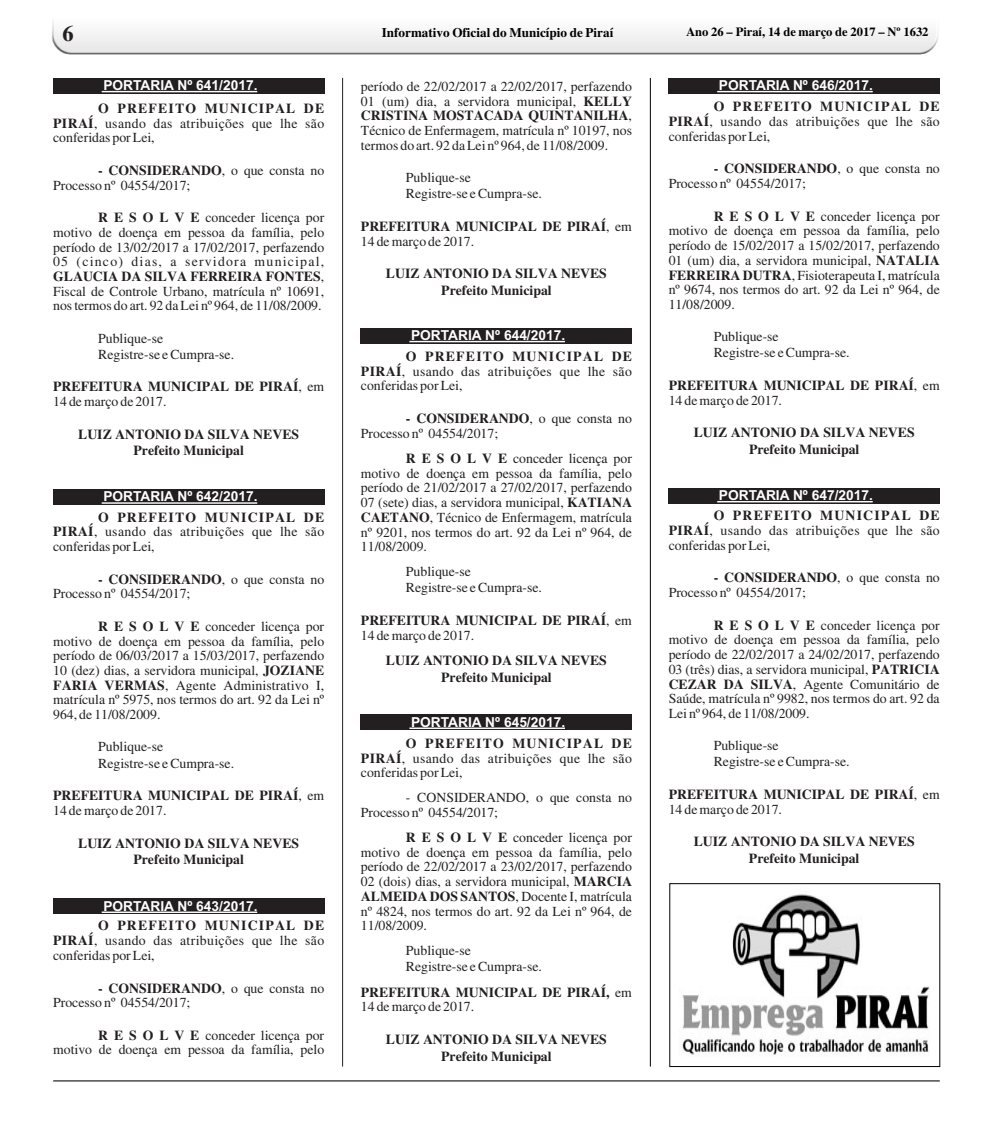
<style>
.page{position:relative;width:993px;height:1127px;background:#fff}
.page>*{position:absolute;margin:0;border:0;box-sizing:border-box;transform-origin:0 0}
.t1{font:700 22.5px "Times New Roman";color:#231f20}
.t2{font:13.75px/14.6px "Times New Roman";color:#231f20;text-align:justify}
.t3{font:700 13.75px/14.6px "Times New Roman";color:#231f20}
.t4{font:700 13.75px "Arial";color:#fff}
.t5{font:700 13.12px "Times New Roman";color:#000}
.t6{font:700 12.5px "Times New Roman";color:#000}
.s1{font-weight:700}
.s2{font-weight:400}
</style>
<div class="page">
<img style="left:52px;top:22px;width:886px;height:33px">
<hr style="left:53px;top:1080px;width:886px;height:1px;background:#000">
<hr style="left:342px;top:78px;width:1px;height:988px;background:#231f20">
<hr style="left:649px;top:78px;width:1px;height:988px;background:#000">
<div style="left:53px;top:78px;width:271px;height:16px;background:#231f20"></div>
<hr style="left:102px;top:91px;width:155px;height:1px;background:#fff">
<img style="left:682px;top:894px;width:248px;height:161px">
<div style="left:53px;top:489px;width:271px;height:16px;background:#231f20"></div>
<hr style="left:102px;top:502px;width:155px;height:2px;background:#fff">
<div style="left:53px;top:898px;width:271px;height:16px;background:#231f20"></div>
<hr style="left:102px;top:911px;width:155px;height:2px;background:#fff">
<div style="left:361px;top:714px;width:270px;height:16px;background:#231f20"></div>
<hr style="left:409px;top:727px;width:155px;height:2px;background:#fff">
<div style="left:361px;top:328px;width:270px;height:15px;background:#231f20"></div>
<hr style="left:409px;top:341px;width:155px;height:1px;background:#fff">
<div style="left:668px;top:78px;width:271px;height:16px;background:#231f20"></div>
<hr style="left:717px;top:91px;width:155px;height:1px;background:#fff">
<div style="left:668px;top:488px;width:271px;height:16px;background:#231f20"></div>
<hr style="left:717px;top:501px;width:155px;height:1px;background:#fff">
<h1 class="t1" style="left:62px;top:26px;width:13px">6</h1>
<p class="t5" style="left:382px;top:28px;width:233px">Informativo Oficial do Município de Piraí</p>
<p class="t6" style="left:686px;top:28px;width:244px">Ano 26 – Piraí, 14 de março de 2017 – Nº 1632</p>
<p class="t4" style="left:103px;top:80px;width:156px">PORTARIA Nº 641/2017.</p>
<p class="t2" style="left:53px;top:102px;width:272px;text-indent:45px"><span class="s1">O PREFEITO MUNICIPAL DE PIRAÍ</span>, usando das atribuições que lhe são conferidas por Lei,</p>
<p class="t2" style="left:53px;top:165px;width:272px;text-indent:45px"><span class="s1">- CONSIDERANDO</span>, o que consta no<br>Processo nº 04554/2017;</p>
<p class="t2" style="left:53px;top:212px;width:272px;text-indent:45px"><span class="s1">R E S O L V E</span> conceder licença por motivo de doença em pessoa da família, pelo período de 13/02/2017 a 17/02/2017, perfazendo 05 (cinco) dias, a servidora municipal, <span class="s1">GLAUCIA DA SILVA FERREIRA FONTES</span>, Fiscal de Controle Urbano, matrícula nº 10691, nos termos do art. 92 da Lei nº 964, de 11/08/2009.</p>
<p class="t2" style="left:98px;top:331px;width:137px;line-height:16.1px">Publique-se<br>Registre-se e Cumpra-se.</p>
<p class="t3" style="left:53px;top:381px;width:272px">PREFEITURA MUNICIPAL DE PIRAÍ<span class="s2">, em<br>14 de março de 2017.</span></p>
<p class="t3" style="left:78px;top:427px;width:222px;line-height:16.5px;text-align:center">LUIZ ANTONIO DA SILVA NEVES<br>Prefeito Municipal</p>
<p class="t4" style="left:718px;top:80px;width:156px">PORTARIA Nº 646/2017.</p>
<p class="t2" style="left:361px;top:80px;width:272px">período de 22/02/2017 a 22/02/2017, perfazendo 01 (um) dia, a servidora municipal, <span class="s1">KELLY CRISTINA MOSTACADA QUINTANILHA</span>, Técnico de Enfermagem, matrícula nº 10197, nos termos do art. 92 da Lei nº 964, de 11/08/2009.</p>
<p class="t2" style="left:406px;top:171px;width:137px;line-height:16.1px">Publique-se<br>Registre-se e Cumpra-se.</p>
<p class="t3" style="left:361px;top:220px;width:272px">PREFEITURA MUNICIPAL DE PIRAÍ<span class="s2">, em<br>14 de março de 2017.</span></p>
<p class="t3" style="left:386px;top:267px;width:222px;line-height:16.5px;text-align:center">LUIZ ANTONIO DA SILVA NEVES<br>Prefeito Municipal</p>
<p class="t2" style="left:668px;top:101px;width:272px;text-indent:45px"><span class="s1">O PREFEITO MUNICIPAL DE PIRAÍ</span>, usando das atribuições que lhe são conferidas por Lei,</p>
<p class="t2" style="left:668px;top:163px;width:272px;text-indent:45px"><span class="s1">- CONSIDERANDO</span>, o que consta no<br>Processo nº 04554/2017;</p>
<p class="t2" style="left:668px;top:210px;width:272px;text-indent:45px"><span class="s1">R E S O L V E</span> conceder licença por motivo de doença em pessoa da família, pelo período de 15/02/2017 a 15/02/2017, perfazendo 01 (um) dia, a servidora municipal, <span class="s1">NATALIA FERREIRA DUTRA</span>, Fisioterapeuta I, matrícula nº 9674, nos termos do art. 92 da Lei nº 964, de 11/08/2009.</p>
<p class="t2" style="left:713px;top:330px;width:137px;line-height:16.1px">Publique-se<br>Registre-se e Cumpra-se.</p>
<p class="t3" style="left:668px;top:380px;width:272px">PREFEITURA MUNICIPAL DE PIRAÍ<span class="s2">, em<br>14 de março de 2017.</span></p>
<p class="t3" style="left:693px;top:426px;width:222px;line-height:16.5px;text-align:center">LUIZ ANTONIO DA SILVA NEVES<br>Prefeito Municipal</p>
<p class="t4" style="left:411px;top:330px;width:156px">PORTARIA Nº 644/2017.</p>
<p class="t2" style="left:361px;top:350px;width:272px;text-indent:45px"><span class="s1">O PREFEITO MUNICIPAL DE PIRAÍ</span>, usando das atribuições que lhe são conferidas por Lei,</p>
<p class="t2" style="left:361px;top:413px;width:272px;text-indent:45px"><span class="s1">- CONSIDERANDO</span>, o que consta no<br>Processo nº 04554/2017;</p>
<p class="t2" style="left:361px;top:452px;width:272px;text-indent:45px"><span class="s1">R E S O L V E</span> conceder licença por motivo de doença em pessoa da família, pelo período de 21/02/2017 a 27/02/2017, perfazendo 07 (sete) dias, a servidora municipal, <span class="s1">KATIANA CAETANO</span>, Técnico de Enfermagem, matrícula nº 9201, nos termos do art. 92 da Lei nº 964, de 11/08/2009.</p>
<p class="t2" style="left:406px;top:565px;width:137px;line-height:16.1px">Publique-se<br>Registre-se e Cumpra-se.</p>
<p class="t3" style="left:361px;top:614px;width:272px">PREFEITURA MUNICIPAL DE PIRAÍ<span class="s2">, em<br>14 de março de 2017.</span></p>
<p class="t3" style="left:386px;top:653px;width:222px;line-height:16.5px;text-align:center">LUIZ ANTONIO DA SILVA NEVES<br>Prefeito Municipal</p>
<p class="t4" style="left:718px;top:490px;width:156px">PORTARIA Nº 647/2017.</p>
<p class="t4" style="left:103px;top:491px;width:156px">PORTARIA Nº 642/2017.</p>
<p class="t2" style="left:668px;top:510px;width:272px;text-indent:45px"><span class="s1">O PREFEITO MUNICIPAL DE PIRAÍ</span>, usando das atribuições que lhe são conferidas por Lei,</p>
<p class="t2" style="left:668px;top:572px;width:272px;text-indent:45px"><span class="s1">- CONSIDERANDO</span>, o que consta no<br>Processo nº 04554/2017;</p>
<p class="t2" style="left:668px;top:619px;width:272px;text-indent:45px"><span class="s1">R E S O L V E</span> conceder licença por motivo de doença em pessoa da família, pelo período de 22/02/2017 a 24/02/2017, perfazendo 03 (três) dias, a servidora municipal, <span class="s1">PATRICIA CEZAR DA SILVA</span>, Agente Comunitário de Saúde, matrícula nº 9982, nos termos do art. 92 da Lei nº 964, de 11/08/2009.</p>
<p class="t2" style="left:713px;top:739px;width:137px;line-height:16.1px">Publique-se<br>Registre-se e Cumpra-se.</p>
<p class="t3" style="left:668px;top:788px;width:272px">PREFEITURA MUNICIPAL DE PIRAÍ<span class="s2">, em<br>14 de março de 2017.</span></p>
<p class="t3" style="left:693px;top:835px;width:222px;line-height:16.5px;text-align:center">LUIZ ANTONIO DA SILVA NEVES<br>Prefeito Municipal</p>
<p class="t2" style="left:53px;top:511px;width:272px;text-indent:45px"><span class="s1">O PREFEITO MUNICIPAL DE PIRAÍ</span>, usando das atribuições que lhe são conferidas por Lei,</p>
<p class="t2" style="left:53px;top:573px;width:272px;text-indent:45px"><span class="s1">- CONSIDERANDO</span>, o que consta no<br>Processo nº 04554/2017;</p>
<p class="t2" style="left:53px;top:620px;width:272px;text-indent:45px"><span class="s1">R E S O L V E</span> conceder licença por motivo de doença em pessoa da família, pelo período de 06/03/2017 a 15/03/2017, perfazendo 10 (dez) dias, a servidora municipal, <span class="s1">JOZIANE FARIA VERMAS</span>, Agente Administrativo I, matrícula nº 5975, nos termos do art. 92 da Lei nº 964, de 11/08/2009.</p>
<p class="t2" style="left:98px;top:740px;width:137px;line-height:16.1px">Publique-se<br>Registre-se e Cumpra-se.</p>
<p class="t3" style="left:53px;top:790px;width:272px">PREFEITURA MUNICIPAL DE PIRAÍ<span class="s2">, em<br>14 de março de 2017.</span></p>
<p class="t3" style="left:78px;top:836px;width:222px;line-height:16.5px;text-align:center">LUIZ ANTONIO DA SILVA NEVES<br>Prefeito Municipal</p>
<p class="t4" style="left:411px;top:717px;width:156px">PORTARIA Nº 645/2017.</p>
<p class="t2" style="left:361px;top:737px;width:272px;text-indent:45px"><span class="s1">O PREFEITO MUNICIPAL DE PIRAÍ</span>, usando das atribuições que lhe são conferidas por Lei,</p>
<p class="t2" style="left:361px;top:792px;width:272px;text-indent:45px">- CONSIDERANDO, o que consta no<br>Processo nº 04554/2017;</p>
<p class="t2" style="left:361px;top:832px;width:272px;text-indent:45px"><span class="s1">R E S O L V E</span> conceder licença por motivo de doença em pessoa da família, pelo período de 22/02/2017 a 23/02/2017, perfazendo 02 (dois) dias, a servidora municipal, <span class="s1">MARCIA ALMEIDA DOS SANTOS</span>, Docente I, matrícula nº 4824, nos termos do art. 92 da Lei nº 964, de 11/08/2009.</p>
<p class="t2" style="left:406px;top:944px;width:137px;line-height:16.1px">Publique-se<br>Registre-se e Cumpra-se.</p>
<p class="t3" style="left:361px;top:986px;width:272px">PREFEITURA MUNICIPAL DE PIRAÍ, <span class="s2">em<br>14 de março de 2017.</span></p>
<p class="t3" style="left:386px;top:1032px;width:222px;line-height:16.5px;text-align:center">LUIZ ANTONIO DA SILVA NEVES<br>Prefeito Municipal</p>
<p class="t4" style="left:103px;top:900px;width:156px">PORTARIA Nº 643/2017.</p>
<p class="t2" style="left:53px;top:920px;width:272px;text-indent:45px"><span class="s1">O PREFEITO MUNICIPAL DE PIRAÍ</span>, usando das atribuições que lhe são conferidas por Lei,</p>
<p class="t2" style="left:53px;top:982px;width:272px;text-indent:45px"><span class="s1">- CONSIDERANDO</span>, o que consta no<br>Processo nº 04554/2017;</p>
<p class="t2" style="left:53px;top:1029px;width:272px;text-align:right"><span class="s1">R E S O L V E</span> conceder licença por<br>motivo de doença em pessoa da família, pelo</p>
</div>
